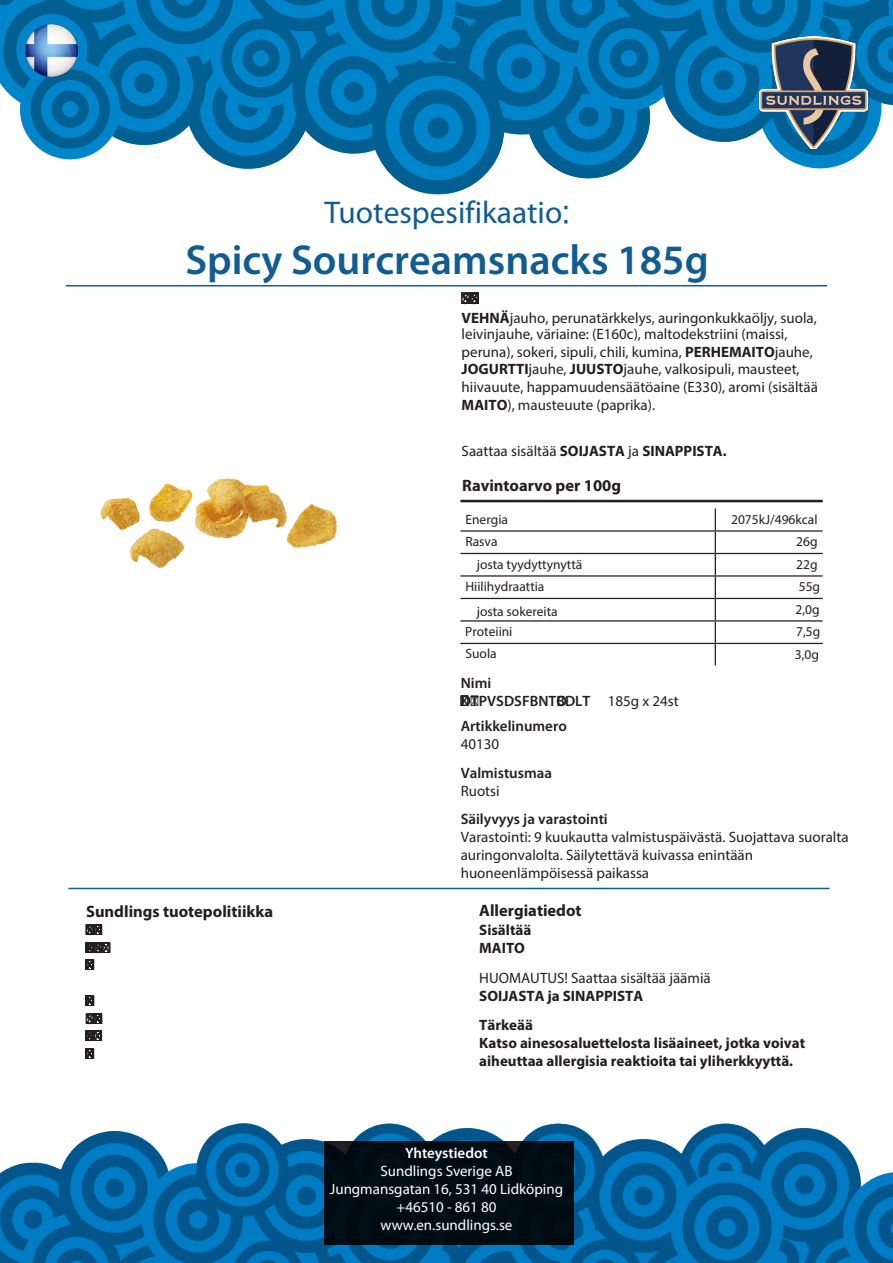
<style>
.page{position:relative;width:893px;height:1263px;background:#fff}
.page>*{position:absolute;margin:0;border:0;box-sizing:border-box;transform-origin:0 0}
.t1{font:600 42px "Myriad Pro";color:#115d91}
.t2{font:31.5px "Myriad Pro";color:#115d91}
.t3{font:700 16.5px "Myriad Pro";color:#231f20}
.t4{font:15px/17.5px "Myriad Pro";color:#231f20}
.t5{font:700 15px/17.7px "Myriad Pro";color:#231f20}
.t6{font:15px "Myriad Pro";color:#fff}
.t7{font:600 15px/18px "Myriad Pro";color:#231f20}
.t8{font:600 15px "Myriad Pro";color:#fff}
.t9{font:13.5px "Myriad Pro";color:#231f20}
.s1{font-family:"Oxygen"}
.s2{font-weight:700}
.s3{font-weight:400}
.s4{font-weight:600}
</style>
<div class="page">
<img style="left:0;top:1124px;width:893px;height:139px">
<hr style="left:68px;top:888px;width:761px;height:1px;background:#115d91">
<hr style="left:66px;top:285px;width:761px;height:1px;background:#115d91">
<div style="left:325px;top:1141px;width:249px;height:103px;background:#000b13"></div>
<svg style="left:180px;top:0;width:713px;height:194px"></svg>
<div style="left:579px;top:107px;width:20px;height:20px;background:#015f91;border-radius:50%"></div>
<svg style="left:866px;top:26px;width:27px;height:59px;background:#0071ac"></svg>
<svg style="left:209px;top:86px;width:77px;height:61px;background:#0073b0"></svg>
<svg style="left:399px;top:89px;width:77px;height:77px;background:#0071ad"></svg>
<svg style="left:242px;top:40px;width:38px;height:37px"></svg>
<div style="left:510px;top:57px;width:22px;height:22px;background:#015f91;border-radius:50%"></div>
<div style="left:344px;top:82px;width:20px;height:20px;background:#015f91;border-radius:50%"></div>
<svg style="left:0;top:0;width:180px;height:149px;background:#147db5"></svg>
<div style="left:134px;top:73px;width:20px;height:20px;background:#015f91;border-radius:50%"></div>
<svg style="left:610px;top:0;width:235px;height:132px;background:#0976af"></svg>
<div style="left:713px;top:70px;width:21px;height:20px;background:#015f91;border-radius:50%"></div>
<svg style="left:345px;top:0;width:170px;height:53px;background:#0070ab"></svg>
<div style="left:427px;top:117px;width:22px;height:22px;background:#015f91;border-radius:50%"></div>
<img style="left:760px;top:37px;width:107px;height:111px">
<img style="left:26px;top:25px;width:51px;height:52px">
<img style="left:100px;top:478px;width:237px;height:90px">
<hr style="left:460px;top:530px;width:255px;height:2px;background:#231f20">
<hr style="left:715px;top:530px;width:108px;height:2px;background:#231f20">
<hr style="left:460px;top:553px;width:255px;height:1px;background:#231f20">
<hr style="left:715px;top:553px;width:108px;height:1px;background:#231f20">
<hr style="left:460px;top:575px;width:255px;height:2px;background:#231f20">
<hr style="left:715px;top:575px;width:108px;height:2px;background:#231f20">
<hr style="left:460px;top:598px;width:255px;height:1px;background:#231f20">
<hr style="left:715px;top:598px;width:108px;height:1px;background:#231f20">
<hr style="left:460px;top:620px;width:255px;height:2px;background:#231f20">
<hr style="left:715px;top:620px;width:108px;height:2px;background:#231f20">
<hr style="left:460px;top:643px;width:255px;height:1px;background:#231f20">
<hr style="left:715px;top:643px;width:108px;height:1px;background:#231f20">
<svg style="left:715px;top:508px;width:1px;height:157px"></svg>
<hr style="left:460px;top:500px;width:363px;height:2px;background:#231f20">
<p class="t2" style="left:324px;top:193px;width:247px">Tuotespesifikaatio<span class="s1">:</span></p>
<p class="t1" style="left:185px;top:233px;width:525px">Spicy Sourcreamsnacks 185g</p>
<p class="t3" style="left:462px;top:288px;width:19px">*OHSFEJOTFS</p>
<p class="t4" style="left:462px;top:308px;width:358px"><span class="s2">VEHNÄ</span>jauho, perunatärkkelys, auringonkukkaöljy, suola, leivinjauhe, väriaine: (E160c), maltodekstriini (maissi, peruna), sokeri, sipuli, chili, kumina, <span class="s2">PERHEMAITO</span>jauhe, <span class="s2">JOGURTTI</span>jauhe, <span class="s2">JUUSTO</span>jauhe, valkosipuli, mausteet, hiivauute, happamuudensäätöaine (E330), aromi (sisältää <span class="s2">MAITO</span>), mausteuute (paprika).</p>
<p class="t5" style="left:462px;top:441px;width:267px"><span class="s3">Saattaa sisältää</span> SOIJASTA <span class="s3">ja</span> SINAPPISTA.</p>
<p class="t3" style="left:462px;top:475px;width:160px">Ravintoarvo per 100g</p>
<p class="t9" style="left:465px;top:511px;width:44px">Energia</p>
<p class="t9" style="left:731px;top:511px;width:88px">2075kJ/496kcal</p>
<p class="t9" style="left:465px;top:533px;width:34px">Rasva</p>
<p class="t9" style="left:796px;top:533px;width:23px">26g</p>
<p class="t9" style="left:477px;top:556px;width:107px">josta tyydyttynyttä</p>
<p class="t9" style="left:796px;top:556px;width:23px">22g</p>
<p class="t9" style="left:465px;top:578px;width:80px">Hiilihydraattia</p>
<p class="t9" style="left:799px;top:578px;width:23px">55g</p>
<p class="t9" style="left:477px;top:603px;width:83px">josta sokereita</p>
<p class="t9" style="left:795px;top:601px;width:26px">2,0g</p>
<p class="t9" style="left:465px;top:623px;width:49px">Proteiini</p>
<p class="t9" style="left:796px;top:623px;width:26px">7,5g</p>
<p class="t9" style="left:465px;top:645px;width:33px">Suola</p>
<p class="t9" style="left:795px;top:646px;width:26px">3,0g</p>
<p class="t3" style="left:86px;top:901px;width:189px">Sundlings tuotepolitiikka</p>
<p class="t5" style="left:86px;top:920px;width:25px">,BJLSBLBJOFNPOLBTWUFVJMNBO<br>HFOUJTÊNVOUFMVB(.0 KPLBPOTFSUJGPUV<br>KPLBJTFOUPJNUVLTFOZIUFZETÊ</p>
<p class="t5" style="left:86px;top:991px;width:17px">5BWPJUFNPOMBJOBVTJFOMÚZETUFO FUVSJOUBNTBKUFIEÊNVUPTBMPJUFBKPUB UVPFNTÊJMZUÊWUBJOLPSLFBMUVJTFO NBLVFMÊNZLTFOKBTJÊMÚO</p>
<p class="t7" style="left:461px;top:673px;width:220px">Nimi<br>4QJDZTPVSDSFBNTOBDLT <span class="s3">185g x 24st</span></p>
<p class="t7" style="left:461px;top:717px;width:108px">Artikkelinumero<br><span class="s3">40130</span></p>
<p class="t7" style="left:461px;top:763px;width:93px">Valmistusmaa<br><span class="s3">Ruotsi</span></p>
<p class="t4" style="left:461px;top:810px;width:389px"><span class="s4">Säilyvyys ja varastointi<br></span>Varastointi: 9 kuukautta valmistuspäivästä. Suojattava suoralta auringonvalolta. Säilytettävä kuivassa enintään huoneenlämpöisessä paikassa</p>
<p class="t3" style="left:479px;top:900px;width:104px">Allergiatiedot</p>
<p class="t5" style="left:479px;top:920px;width:54px">Sisältää<br>MAITO</p>
<p class="t4" style="left:479px;top:969px;width:233px">HUOMAUTUS! Saattaa sisältää jäämiä</p>
<p class="t5" style="left:479px;top:981px;width:166px;line-height:29.1px">SOIJASTA ja SINAPPISTA<br>Tärkeää</p>
<p class="t5" style="left:479px;top:1033px;width:328px">Katso ainesosaluettelosta lisäaineet, jotka voivat aiheuttaa allergisia reaktioita tai yliherkkyyttä.</p>
<p class="t8" style="left:405px;top:1143px;width:84px">Yhteystiedot</p>
<p class="t6" style="left:380px;top:1161px;width:134px">Sundlings Sverige AB</p>
<p class="t6" style="left:330px;top:1179px;width:235px">Jungmansgatan 16, 531 40 Lidköping</p>
<p class="t6" style="left:396px;top:1197px;width:102px">+46510 - 861 80</p>
<p class="t6" style="left:380px;top:1215px;width:134px">www.en.sundlings.se</p>
</div>
